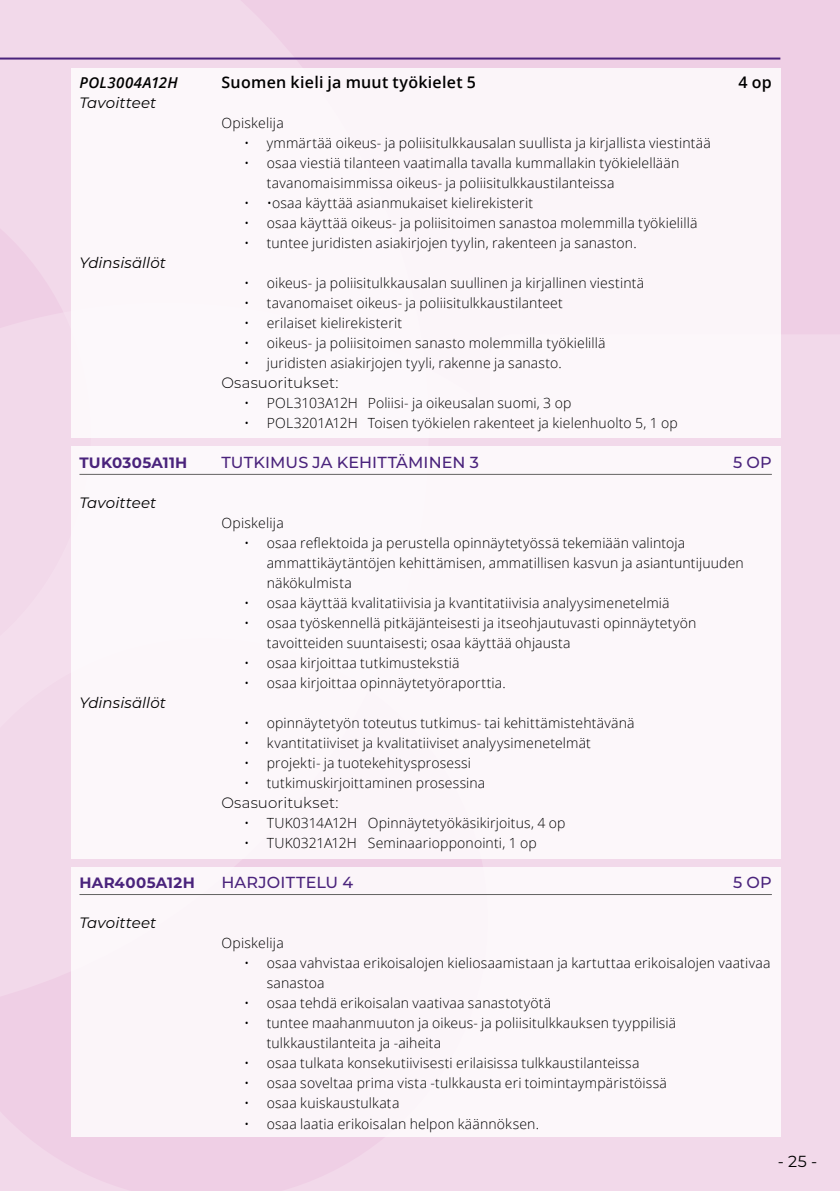
<style>
.page{position:relative;width:840px;height:1191px;background:#fff}
.page>*{position:absolute;margin:0;border:0;box-sizing:border-box;transform-origin:0 0}
.t1{font:500 16px "Montserrat";letter-spacing:.01em;color:#4a237c}
.t2{font:600 16px "Open Sans";letter-spacing:.015em;color:#000}
.t3{font:16px "Montserrat";color:#000}
.t4{font:italic 15px "Montserrat";letter-spacing:.005em;color:#000}
.t5{font:300 15px "Montserrat";letter-spacing:.01em;color:#000}
.t6{font:700 15px "Montserrat";letter-spacing:.02em;color:#4a237c}
.t7{font:italic 600 15px "Open Sans";letter-spacing:.025em;color:#000}
.t8{font:300 14px/20px "Open Sans";letter-spacing:.01em;color:#000}
</style>
<div class="page">
<div style="left:0;top:0;width:839px;height:1191px;background:#f2d9ea"></div>
<div style="left:71px;top:68px;width:709px;height:370px;background:#fcf7fa"></div>
<div style="left:71px;top:446px;width:709px;height:412px;background:#fcf7fa"></div>
<div style="left:71px;top:867px;width:709px;height:269px;background:#fbf5f9"></div>
<hr style="left:0;top:58px;width:780px;height:2px;background:#4a237c">
<hr style="left:79px;top:474px;width:692px;height:1px;background:#636362">
<hr style="left:79px;top:894px;width:692px;height:1px;background:#636362">
<p class="t7" style="left:79px;top:72px;width:100px">POL3004A12H</p>
<p class="t2" style="left:221px;top:71px;width:256px">Suomen kieli ja muut työkielet 5</p>
<p class="t2" style="left:738px;top:71px;width:35px">4 op</p>
<p class="t4" style="left:79px;top:92px;width:78px">Tavoitteet</p>
<p class="t8" style="left:221px;top:113px;width:64px">Opiskelija</p>
<p class="t8" style="left:244px;top:133px;width:468px">• ymmärtää oikeus- ja poliisitulkkausalan suullista ja kirjallista viestintää</p>
<p class="t8" style="left:266px;top:153px;width:414px;text-indent:-23px">• osaa viestiä tilanteen vaatimalla tavalla kummallakin työkielellään tavanomaisimmissa oikeus- ja poliisitulkkaustilanteissa</p>
<p class="t8" style="left:244px;top:193px;width:290px">• •osaa käyttää asianmukaiset kielirekisterit</p>
<p class="t8" style="left:244px;top:213px;width:454px">• osaa käyttää oikeus- ja poliisitoimen sanastoa molemmilla työkielillä</p>
<p class="t8" style="left:244px;top:233px;width:394px">• tuntee juridisten asiakirjojen tyylin, rakenteen ja sanaston.</p>
<p class="t4" style="left:79px;top:252px;width:88px">Ydinsisällöt</p>
<p class="t8" style="left:244px;top:273px;width:401px">• oikeus- ja poliisitulkkausalan suullinen ja kirjallinen viestintä</p>
<p class="t8" style="left:244px;top:293px;width:320px">• tavanomaiset oikeus- ja poliisitulkkaustilanteet</p>
<p class="t8" style="left:244px;top:313px;width:160px">• erilaiset kielirekisterit</p>
<p class="t8" style="left:244px;top:333px;width:363px">• oikeus- ja poliisitoimen sanasto molemmilla työkielillä</p>
<p class="t8" style="left:244px;top:353px;width:319px">• juridisten asiakirjojen tyyli, rakenne ja sanasto.</p>
<p class="t5" style="left:221px;top:373px;width:118px">Osasuoritukset:</p>
<p class="t8" style="left:244px;top:393px;width:328px">• POL3103A12H Poliisi- ja oikeusalan suomi, 3 op</p>
<p class="t8" style="left:244px;top:413px;width:435px">• POL3201A12H Toisen työkielen rakenteet ja kielenhuolto 5, 1 op</p>
<p class="t6" style="left:79px;top:452px;width:109px">TUK0305A11H</p>
<p class="t1" style="left:221px;top:451px;width:259px">TUTKIMUS JA KEHITTÄMINEN 3</p>
<p class="t1" style="left:732px;top:451px;width:40px">5 OP</p>
<p class="t4" style="left:79px;top:492px;width:78px">Tavoitteet</p>
<p class="t8" style="left:221px;top:513px;width:64px">Opiskelija</p>
<p class="t8" style="left:266px;top:533px;width:478px;text-indent:-23px">• osaa reflektoida ja perustella opinnäytetyössä tekemiään valintoja ammattikäytäntöjen kehittämisen, ammatillisen kasvun ja asiantuntijuuden näkökulmista</p>
<p class="t8" style="left:244px;top:593px;width:427px">• osaa käyttää kvalitatiivisia ja kvantitatiivisia analyysimenetelmiä</p>
<p class="t8" style="left:266px;top:613px;width:431px;text-indent:-23px">• osaa työskennellä pitkäjänteisesti ja itseohjautuvasti opinnäytetyön tavoitteiden suuntaisesti; osaa käyttää ohjausta</p>
<p class="t8" style="left:244px;top:653px;width:217px">• osaa kirjoittaa tutkimustekstiä</p>
<p class="t8" style="left:244px;top:673px;width:263px">• osaa kirjoittaa opinnäytetyöraporttia.</p>
<p class="t4" style="left:79px;top:692px;width:88px">Ydinsisällöt</p>
<p class="t8" style="left:244px;top:713px;width:392px">• opinnäytetyön toteutus tutkimus- tai kehittämistehtävänä</p>
<p class="t8" style="left:244px;top:733px;width:348px">• kvantitatiiviset ja kvalitatiiviset analyysimenetelmät</p>
<p class="t8" style="left:244px;top:753px;width:228px">• projekti- ja tuotekehitysprosessi</p>
<p class="t8" style="left:244px;top:773px;width:243px">• tutkimuskirjoittaminen prosessina</p>
<p class="t5" style="left:221px;top:793px;width:118px">Osasuoritukset:</p>
<p class="t8" style="left:244px;top:813px;width:323px">• TUK0314A12H Opinnäytetyökäsikirjoitus, 4 op</p>
<p class="t8" style="left:244px;top:833px;width:294px">• TUK0321A12H Seminaariopponointi, 1 op</p>
<p class="t6" style="left:79px;top:872px;width:117px">HAR4005A12H</p>
<p class="t1" style="left:221px;top:871px;width:133px">HARJOITTELU 4</p>
<p class="t1" style="left:732px;top:871px;width:40px">5 OP</p>
<p class="t4" style="left:79px;top:912px;width:78px">Tavoitteet</p>
<p class="t8" style="left:221px;top:933px;width:64px">Opiskelija</p>
<p class="t8" style="left:266px;top:953px;width:505px;text-indent:-23px">• osaa vahvistaa erikoisalojen kieliosaamistaan ja kartuttaa erikoisalojen vaativaa sanastoa</p>
<p class="t8" style="left:244px;top:993px;width:308px">• osaa tehdä erikoisalan vaativaa sanastotyötä</p>
<p class="t8" style="left:266px;top:1013px;width:411px;text-indent:-23px">• tuntee maahanmuuton ja oikeus- ja poliisitulkkauksen tyyppilisiä tulkkaustilanteita ja -aiheita</p>
<p class="t8" style="left:244px;top:1053px;width:397px">• osaa tulkata konsekutiivisesti erilaisissa tulkkaustilanteissa</p>
<p class="t8" style="left:244px;top:1073px;width:424px">• osaa soveltaa prima vista -tulkkausta eri toimintaympäristöissä</p>
<p class="t8" style="left:244px;top:1093px;width:157px">• osaa kuiskaustulkata</p>
<p class="t8" style="left:244px;top:1113px;width:296px">• osaa laatia erikoisalan helpon käännöksen.</p>
<p class="t3" style="left:777px;top:1150px;width:41px">- 25 -</p>
</div>
